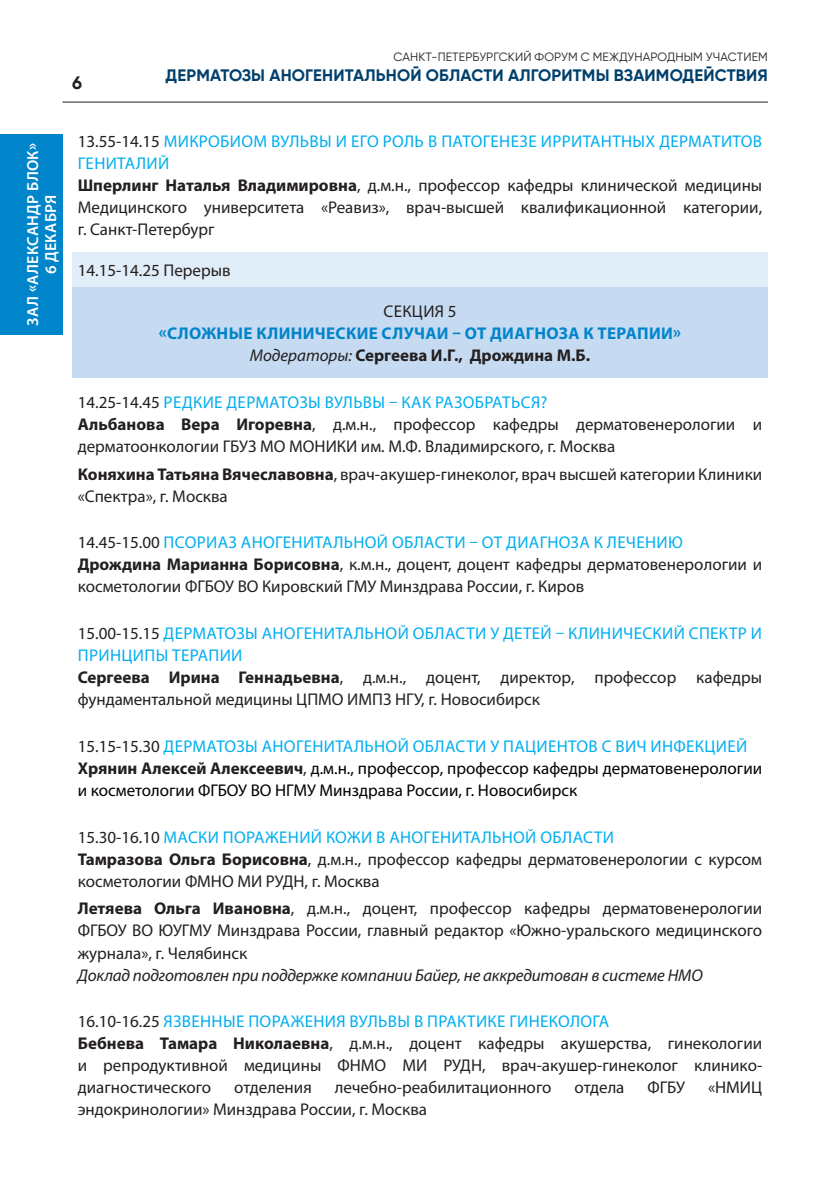
<style>
.page{position:relative;width:840px;height:1191px;background:#fff}
.page>*{position:absolute;margin:0;border:0;box-sizing:border-box;transform-origin:0 0}
.t1{font:700 18px "Gilroy";color:#231f20}
.t2{font:17px/22px "Myriad Pro";color:#231f20}
.t3{font:17px/22px "Myriad Pro";color:#000001}
.t4{font:700 17px/22px "Myriad Pro";letter-spacing:.02em;color:#0084ca;text-align:center}
.t5{font:italic 17px "Myriad Pro";letter-spacing:-.01em;color:#231f20}
.t6{font:700 16.6px "Gilroy";letter-spacing:.01em;color:#003f6c}
.t7{font:600 16px/18px "Myriad Pro";letter-spacing:.02em;color:#fff;text-align:center}
.t8{font:12px "Gilroy";letter-spacing:.01em;color:#231f20}
.s1{color:#00aeef}
.s2{font-weight:700}
.s3{font-weight:400;font-style:italic;color:#231f20}
.s4{color:#231f20}
.s5{font-weight:700;color:#231f20}
</style>
<div class="page">
<hr style="left:62px;top:102px;width:705px;height:1px;background:#231f20">
<div style="left:72px;top:252px;width:695px;height:35px;background:#e1edf8"></div>
<div style="left:72px;top:287px;width:695px;height:91px;background:#c6dbf1"></div>
<div style="left:0;top:134px;width:62px;height:201px;background:#0084ca"></div>
<p class="t1" style="left:72px;top:72px;width:11px">6</p>
<p class="t8" style="left:393px;top:50px;width:376px">САНКТ-ПЕТЕРБУРГСКИЙ ФОРУМ С МЕЖДУНАРОДНЫМ УЧАСТИЕМ</p>
<p class="t6" style="left:165px;top:65px;width:603px">ДЕРМАТОЗЫ АНОГЕНИТАЛЬНОЙ ОБЛАСТИ АЛГОРИТМЫ ВЗАИМОДЕЙСТВИЯ</p>
<p class="t7" style="left:23px;top:325px;width:184px;rotate:-90deg">ЗАЛ «АЛЕКСАНДР БЛОК»<br>6 ДЕКАБРЯ</p>
<p class="t2" style="left:78px;top:130px;width:685px">13.55-14.15 <span class="s1">МИКРОБИОМ ВУЛЬВЫ И ЕГО РОЛЬ В ПАТОГЕНЕЗЕ ИРРИТАНТНЫХ ДЕРМАТИТОВ ГЕНИТАЛИЙ<br></span><span class="s2">Шперлинг Наталья Владимировна</span>, д.м.н., профессор кафедры клинической медицины Медицинского университета «Реавиз», врач-высшей квалификационной категории, г. Санкт-Петербург</p>
<p class="t2" style="left:78px;top:259px;width:154px">14.15-14.25 Перерыв</p>
<p class="t2" style="left:383px;top:300px;width:75px">СЕКЦИЯ 5</p>
<p class="t4" style="left:159px;top:322px;width:523px">«СЛОЖНЫЕ КЛИНИЧЕСКИЕ СЛУЧАИ – ОТ ДИАГНОЗА К ТЕРАПИИ»<br><span class="s3">Модераторы:</span> <span class="s4">Сергеева И.Г., Дрождина М.Б.</span></p>
<p class="t2" style="left:78px;top:391px;width:685px">14.25-14.45 <span class="s1">РЕДКИЕ ДЕРМАТОЗЫ ВУЛЬВЫ – КАК РАЗОБРАТЬСЯ?<br></span><span class="s2">Альбанова Вера Игоревна</span>, д.м.н., профессор кафедры дерматовенерологии и дерматоонкологии ГБУЗ МО МОНИКИ им. М.Ф. Владимирского, г. Москва</p>
<p class="t2" style="left:78px;top:462px;width:685px"><span class="s2">Коняхина Татьяна Вячеславовна</span>, врач-акушер-гинеколог, врач высшей категории Клиники «Спектра», г. Москва</p>
<p class="t2" style="left:78px;top:531px;width:685px">14.45-15.00 <span class="s1">ПСОРИАЗ АНОГЕНИТАЛЬНОЙ ОБЛАСТИ – ОТ ДИАГНОЗА К ЛЕЧЕНИЮ<br></span><span class="s2">Дрождина Марианна Борисовна</span>, к.м.н., доцент, доцент кафедры дерматовенерологии и косметологии ФГБОУ ВО Кировский ГМУ Минздрава России, г. Киров</p>
<p class="t2" style="left:78px;top:622px;width:685px">15.00-15.15 <span class="s1">ДЕРМАТОЗЫ АНОГЕНИТАЛЬНОЙ ОБЛАСТИ У ДЕТЕЙ – КЛИНИЧЕСКИЙ СПЕКТР И ПРИНЦИПЫ ТЕРАПИИ<br></span><span class="s2">Сергеева Ирина Геннадьевна</span>, д.м.н., доцент, директор, профессор кафедры фундаментальной медицины ЦПМО ИМПЗ НГУ, г. Новосибирск</p>
<p class="t3" style="left:78px;top:735px;width:685px"><span class="s4">15.15-15.30</span> <span class="s1">ДЕРМАТОЗЫ АНОГЕНИТАЛЬНОЙ ОБЛАСТИ У ПАЦИЕНТОВ С ВИЧ ИНФЕКЦИЕЙ<br></span><span class="s5">Хрянин Алексей Алексеевич</span><span class="s4">,</span> д.м.н., профессор, профессор кафедры дерматовенерологии и косметологии ФГБОУ ВО НГМУ Минздрава России, г. Новосибирск</p>
<p class="t2" style="left:78px;top:826px;width:685px">15.30-16.10 <span class="s1">МАСКИ ПОРАЖЕНИЙ КОЖИ В АНОГЕНИТАЛЬНОЙ ОБЛАСТИ<br></span><span class="s2">Тамразова Ольга Борисовна</span>, д.м.н., профессор кафедры дерматовенерологии с курсом косметологии ФМНО МИ РУДН, г. Москва</p>
<p class="t2" style="left:78px;top:897px;width:685px;text-align:justify"><span class="s2">Летяева Ольга Ивановна</span>, д.м.н., доцент, профессор кафедры дерматовенерологии ФГБОУ ВО ЮУГМУ Минздрава России, главный редактор «Южно-уральского медицинского журнала», г. Челябинск</p>
<p class="t5" style="left:78px;top:964px;width:626px">Доклад подготовлен при поддержке компании Байер, не аккредитован в системе НМО</p>
<p class="t2" style="left:78px;top:1010px;width:685px">16.10-16.25 <span class="s1">ЯЗВЕННЫЕ ПОРАЖЕНИЯ ВУЛЬВЫ В ПРАКТИКЕ ГИНЕКОЛОГА<br></span><span class="s2">Бебнева Тамара Николаевна</span>, д.м.н., доцент кафедры акушерства, гинекологии и репродуктивной медицины ФНМО МИ РУДН, врач-акушер-гинеколог клинико&shy;диагностического</p>
<p class="t2" style="left:234px;top:1076px;width:79px">отделения</p>
<p class="t2" style="left:334px;top:1076px;width:218px">лечебно-реабилитационного</p>
<p class="t2" style="left:574px;top:1076px;width:51px">отдела</p>
<p class="t2" style="left:647px;top:1076px;width:39px">ФГБУ</p>
<p class="t2" style="left:707px;top:1076px;width:56px">«НМИЦ</p>
<p class="t2" style="left:78px;top:1098px;width:350px">эндокринологии» Минздрава России, г. Москва</p>
</div>
